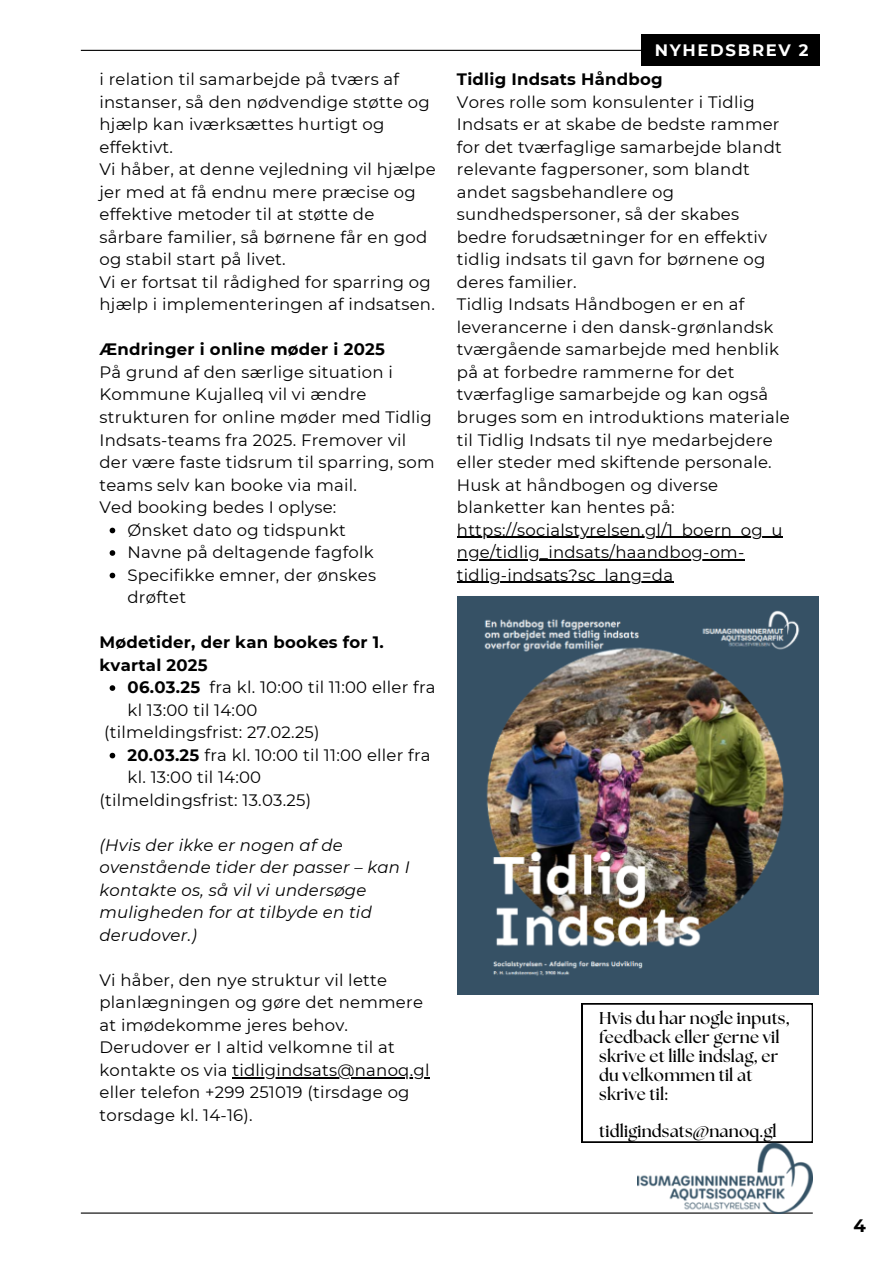
<style>
.page{position:relative;width:894px;height:1264px;background:#fff}
.page>*{position:absolute;margin:0;border:0;box-sizing:border-box;transform-origin:0 0}
.t1{font:700 18px "Montserrat";color:#000}
.t2{font:700 16.95px/19px "The Seasons";letter-spacing:.01em;color:#000}
.t3{font:16.5px/22.5px "Montserrat";letter-spacing:.015em;color:#000}
.t4{font:italic 16.5px/22.5px "Montserrat";letter-spacing:.015em;color:#000}
.t5{font:700 16.5px/22.5px "Montserrat";letter-spacing:.015em;color:#000}
.t6{font:700 16.5px "Montserrat";letter-spacing:.1em;color:#fff}
.s1{font-weight:700}
</style>
<div class="page">
<hr style="left:81px;top:50px;width:731px;height:1px;background:#000">
<hr style="left:81px;top:1212px;width:731px;height:1px;background:#000">
<svg style="left:110px;top:527px;width:5px;height:6px"></svg>
<svg style="left:110px;top:550px;width:5px;height:6px"></svg>
<svg style="left:110px;top:572px;width:5px;height:6px"></svg>
<svg style="left:110px;top:685px;width:5px;height:6px"></svg>
<svg style="left:110px;top:752px;width:5px;height:6px"></svg>
<hr style="left:232px;top:1076px;width:197px;height:2px;background:#000">
<hr style="left:457px;top:536px;width:325px;height:2px;background:#000">
<hr style="left:457px;top:559px;width:287px;height:1px;background:#000">
<hr style="left:457px;top:581px;width:216px;height:2px;background:#000">
<svg style="left:581px;top:1003px;width:231px;height:138px"></svg>
<img style="left:637px;top:1142px;width:175px;height:71px">
<img style="left:458px;top:596px;width:360px;height:398px">
<div style="left:641px;top:35px;width:178px;height:31px;background:#000"></div>
<h1 class="t3" style="left:99px;top:68px;width:331px">i relation til samarbejde på tværs af instanser, så den nødvendige støtte og hjælp kan iværksættes hurtigt og effektivt.</h1>
<p class="t3" style="left:99px;top:158px;width:337px">Vi håber, at denne vejledning vil hjælpe jer med at få endnu mere præcise og effektive metoder til at støtte de sårbare familier, så børnene får en god og stabil start på livet.</p>
<p class="t3" style="left:99px;top:271px;width:337px">Vi er fortsat til rådighed for sparring og hjælp i implementeringen af indsatsen.</p>
<p class="t5" style="left:99px;top:338px;width:287px">Ændringer i online møder i 2025</p>
<p class="t3" style="left:99px;top:361px;width:336px">På grund af den særlige situation i Kommune Kujalleq vil vi ændre strukturen for online møder med Tidlig Indsats-teams fra 2025. Fremover vil der være faste tidsrum til sparring, som teams selv kan booke via mail.</p>
<p class="t3" style="left:99px;top:496px;width:238px">Ved booking bedes I oplyse:</p>
<p class="t3" style="left:127px;top:518px;width:220px">Ønsket dato og tidspunkt</p>
<p class="t3" style="left:127px;top:541px;width:247px">Navne på deltagende fagfolk</p>
<p class="t3" style="left:127px;top:563px;width:250px">Specifikke emner, der ønskes drøftet</p>
<p class="t5" style="left:99px;top:631px;width:286px">Mødetider, der kan bookes for 1. kvartal 2025</p>
<p class="t3" style="left:127px;top:676px;width:309px"><span class="s1">06.03.25</span> fra kl. 10:00 til 11:00 eller fra kl 13:00 til 14:00</p>
<p class="t3" style="left:104px;top:721px;width:217px">(tilmeldingsfrist: 27.02.25)</p>
<p class="t3" style="left:127px;top:743px;width:304px"><span class="s1">20.03.25</span> fra kl. 10:00 til 11:00 eller fra kl. 13:00 til 14:00</p>
<p class="t3" style="left:99px;top:788px;width:213px">(tilmeldingsfrist: 13.03.25)</p>
<p class="t4" style="left:99px;top:833px;width:312px">(Hvis der ikke er nogen af de ovenstående tider der passer – kan I kontakte os, så vil vi undersøge muligheden for at tilbyde en tid derudover.)</p>
<p class="t3" style="left:99px;top:968px;width:331px">Vi håber, den nye struktur vil lette planlægningen og gøre det nemmere at imødekomme jeres behov.<br>Derudover er I altid velkomne til at kontakte os via tidligindsats@nanoq.gl</p>
<p class="t3" style="left:99px;top:1081px;width:311px">eller telefon +299 251019 (tirsdage og torsdage kl. 14-16).</p>
<p class="t6" style="left:654px;top:40px;width:155px">NYHEDSBREV 2</p>
<p class="t5" style="left:457px;top:68px;width:207px">Tidlig Indsats Håndbog</p>
<p class="t3" style="left:457px;top:91px;width:299px">Vores rolle som konsulenter i Tidlig</p>
<p class="t3" style="left:457px;top:113px;width:326px">Indsats er at skabe de bedste rammer for det tværfaglige samarbejde blandt relevante fagpersoner, som blandt andet sagsbehandlere og sundhedspersoner, så der skabes bedre forudsætninger for en effektiv tidlig indsats til gavn for børnene og deres familier.<br>Tidlig Indsats Håndbogen er en af</p>
<p class="t3" style="left:457px;top:316px;width:334px">leverancerne i den dansk-grønlandsk tværgående samarbejde med henblik på at forbedre rammerne for det tværfaglige samarbejde og kan også bruges som en introduktions materiale til Tidlig Indsats til nye medarbejdere eller steder med skiftende personale.<br>Husk at håndbogen og diverse</p>
<p class="t3" style="left:457px;top:496px;width:219px">blanketter kan hentes på:</p>
<p class="t3" style="left:457px;top:518px;width:327px">https://socialstyrelsen.gl/1_boern_og_u</p>
<p class="t3" style="left:457px;top:541px;width:289px">nge/tidlig_indsats/haandbog-om-</p>
<p class="t3" style="left:457px;top:563px;width:218px">tidlig-indsats?sc_lang=da</p>
<p class="t2" style="left:599px;top:1008px;width:192px">Hvis du har nogle inputs, feedback eller gerne vil skrive et lille indslag, er du velkommen til at skrive til:</p>
<p class="t2" style="left:599px;top:1122px;width:179px">tidligindsats@nanoq.gl</p>
<p class="t1" style="left:853px;top:1214px;width:14px">4</p>
</div>
